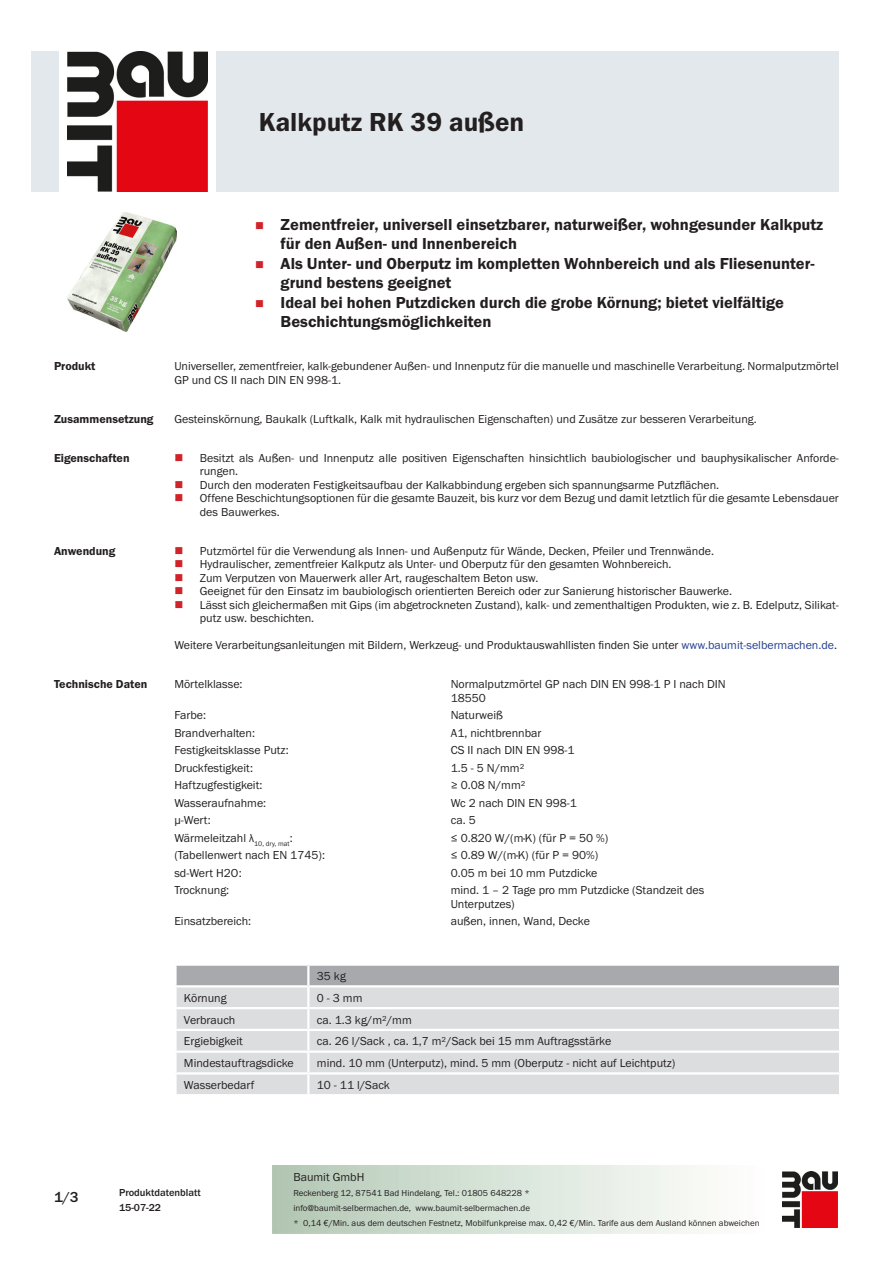
<style>
.page{position:relative;width:893px;height:1263px;background:#fff}
.page>*{position:absolute;margin:0;border:0;box-sizing:border-box;transform-origin:0 0}
.PDS_Produktname{font:27px "BM Franklin Gothic URW Dem";color:#231f20}
.t1{font:16.5px/19.5px "BM Franklin Gothic URW Dem";color:#231f20}
.t2{font:500 15px "BM Franklin Gothic URW";color:#231f20}
.PDS_Standard{font:12px/13.5px "BM Franklin Gothic URW Boo";color:#231f20}
.PDS_Standard_linksbü{font:12px/13.5px "BM Franklin Gothic URW Boo";color:#231f20}
.PDS_Header{font:12px "BM Franklin Gothic URW Dem";color:#231f20}
.t3{font:500 10.5px/15px "BM Franklin Gothic URW";color:#231f20}
.t4{font:9px/15px "BM Franklin Gothic URW Boo";color:#231f20}
.s1{color:#253f8e}
</style>
<div class="page">
<img style="left:782px;top:1171px;width:56px;height:56px">
<div style="left:32px;top:51px;width:27px;height:140px;background:#e2e8eb"></div>
<img style="left:68px;top:51px;width:139px;height:140px">
<div style="left:216px;top:51px;width:623px;height:140px;background:#e2e8eb"></div>
<img style="left:68px;top:213px;width:109px;height:119px">
<div style="left:177px;top:987px;width:662px;height:107px;background:#dcdddf"></div>
<div style="left:176px;top:965px;width:664px;height:20px;background:#a8a9ad"></div>
<hr style="left:307px;top:987px;width:2px;height:20px;background:#fff">
<hr style="left:174px;top:1007px;width:134px;height:2px;background:#fff">
<hr style="left:308px;top:1007px;width:533px;height:2px;background:#fff">
<hr style="left:307px;top:1009px;width:2px;height:20px;background:#fff">
<hr style="left:174px;top:1029px;width:134px;height:2px;background:#fff">
<hr style="left:308px;top:1029px;width:533px;height:2px;background:#fff">
<hr style="left:174px;top:1050px;width:134px;height:3px;background:#fff">
<hr style="left:308px;top:1050px;width:533px;height:3px;background:#fff">
<svg style="left:307px;top:1031px;width:2px;height:41px"></svg>
<hr style="left:174px;top:1072px;width:134px;height:2px;background:#fff">
<hr style="left:308px;top:1072px;width:533px;height:2px;background:#fff">
<hr style="left:307px;top:1074px;width:2px;height:20px;background:#fff">
<p class="PDS_Produktname" style="left:259px;top:106px;width:267px">Kalkputz RK 39 außen</p>
<p class="t1" style="left:281px;top:215px;width:544px">Zementfreier, universell einsetzbarer, naturweißer, wohngesunder Kalkputz für den Außen- und Innenbereich</p>
<p class="t1" style="left:281px;top:254px;width:536px">Als Unter- und Oberputz im kompletten Wohnbereich und als Fliesenunter&shy;grund bestens geeignet</p>
<p class="t1" style="left:281px;top:293px;width:505px">Ideal bei hohen Putzdicken durch die grobe Körnung; bietet vielfältige<br>Beschichtungsmöglichkeiten</p>
<p class="PDS_Header" style="left:54px;top:359px;width:43px">Produkt</p>
<p class="PDS_Standard" style="left:174px;top:360px;width:666px">Universeller, zementfreier, kalk-gebundener Außen- und Innenputz für die manuelle und maschinelle Verarbeitung. Normalputzmörtel<br>GP und CS II nach DIN EN 998-1.</p>
<p class="PDS_Header" style="left:54px;top:411px;width:101px">Zusammensetzung</p>
<p class="PDS_Standard" style="left:174px;top:412px;width:584px">Gesteinskörnung, Baukalk (Luftkalk, Kalk mit hydraulischen Eigenschaften) und Zusätze zur besseren Verarbeitung.</p>
<p class="PDS_Header" style="left:54px;top:450px;width:77px">Eigenschaften</p>
<p class="PDS_Standard" style="left:200px;top:451px;width:641px">Besitzt als Außen- und Innenputz alle positiven Eigenschaften hinsichtlich baubiologischer und bauphysikalischer Anforde&shy;rungen.</p>
<p class="PDS_Standard" style="left:200px;top:478px;width:521px">Durch den moderaten Festigkeitsaufbau der Kalkabbindung ergeben sich spannungsarme Putzflächen.</p>
<p class="PDS_Standard" style="left:200px;top:492px;width:640px">Offene Beschichtungsoptionen für die gesamte Bauzeit, bis kurz vor dem Bezug und damit letztlich für die gesamte Lebensdauer des Bauwerkes.</p>
<p class="PDS_Header" style="left:54px;top:543px;width:63px">Anwendung</p>
<p class="PDS_Standard" style="left:200px;top:544px;width:516px">Putzmörtel für die Verwendung als Innen- und Außenputz für Wände, Decken, Pfeiler und Trennwände.</p>
<p class="PDS_Standard" style="left:200px;top:557px;width:473px">Hydraulischer, zementfreier Kalkputz als Unter- und Oberputz für den gesamten Wohnbereich.</p>
<p class="PDS_Standard" style="left:200px;top:571px;width:340px">Zum Verputzen von Mauerwerk aller Art, raugeschaltem Beton usw.</p>
<p class="PDS_Standard" style="left:200px;top:584px;width:534px">Geeignet für den Einsatz im baubiologisch orientierten Bereich oder zur Sanierung historischer Bauwerke.</p>
<p class="PDS_Standard" style="left:200px;top:598px;width:641px">Lässt sich gleichermaßen mit Gips (im abgetrockneten Zustand), kalk- und zementhaltigen Produkten, wie z. B. Edelputz, Silikat&shy;putz usw. beschichten.</p>
<p class="PDS_Standard" style="left:174px;top:638px;width:664px">Weitere Verarbeitungsanleitungen mit Bildern, Werkzeug- und Produktauswahllisten finden Sie unter <span class="s1">www.baumit-selbermachen.de</span>.</p>
<p class="PDS_Header" style="left:54px;top:677px;width:95px">Technische Daten</p>
<p class="PDS_Standard_linksbü" style="left:174px;top:677px;width:70px">Mörtelklasse:</p>
<p class="PDS_Standard_linksbü" style="left:451px;top:677px;width:277px">Normalputzmörtel GP nach DIN EN 998-1 P I nach DIN<br>18550</p>
<p class="PDS_Standard_linksbü" style="left:174px;top:708px;width:33px">Farbe:</p>
<p class="PDS_Standard_linksbü" style="left:451px;top:708px;width:54px">Naturweiß</p>
<p class="PDS_Standard_linksbü" style="left:174px;top:726px;width:82px">Brandverhalten:</p>
<p class="PDS_Standard_linksbü" style="left:451px;top:726px;width:92px">A1, nichtbrennbar</p>
<p class="PDS_Standard_linksbü" style="left:174px;top:743px;width:116px">Festigkeitsklasse Putz:</p>
<p class="PDS_Standard_linksbü" style="left:451px;top:743px;width:125px">CS II nach DIN EN 998-1</p>
<p class="PDS_Standard_linksbü" style="left:174px;top:761px;width:80px">Druckfestigkeit:</p>
<p class="PDS_Standard_linksbü" style="left:451px;top:761px;width:75px">1.5 - 5 N/mm²</p>
<p class="PDS_Standard_linksbü" style="left:174px;top:778px;width:90px">Haftzugfestigkeit:</p>
<p class="PDS_Standard_linksbü" style="left:451px;top:778px;width:76px">≥ 0.08 N/mm²</p>
<p class="PDS_Standard_linksbü" style="left:174px;top:796px;width:93px">Wasseraufnahme:</p>
<p class="PDS_Standard_linksbü" style="left:451px;top:796px;width:128px">Wc 2 nach DIN EN 998-1</p>
<p class="PDS_Standard_linksbü" style="left:174px;top:813px;width:38px">μ-Wert:</p>
<p class="PDS_Standard_linksbü" style="left:451px;top:813px;width:26px">ca. 5</p>
<p class="PDS_Standard_linksbü" style="left:174px;top:831px;width:120px">Wärmeleitzahl λ<sub>10,</sub> <sub>dry,</sub> <sub>mat</sub>:</p>
<p class="PDS_Standard_linksbü" style="left:451px;top:831px;width:159px">≤ 0.820 W/(m·K) (für P = 50 %)</p>
<p class="PDS_Standard_linksbü" style="left:174px;top:848px;width:152px">(Tabellenwert nach EN 1745):</p>
<p class="PDS_Standard_linksbü" style="left:451px;top:848px;width:149px">≤ 0.89 W/(m·K) (für P = 90%)</p>
<p class="PDS_Standard_linksbü" style="left:174px;top:866px;width:69px">sd-Wert H2O:</p>
<p class="PDS_Standard_linksbü" style="left:451px;top:866px;width:148px">0.05 m bei 10 mm Putzdicke</p>
<p class="PDS_Standard_linksbü" style="left:174px;top:883px;width:56px">Trocknung:</p>
<p class="PDS_Standard_linksbü" style="left:451px;top:883px;width:255px">mind. 1 – 2 Tage pro mm Putzdicke (Standzeit des<br>Unterputzes)</p>
<p class="PDS_Standard_linksbü" style="left:174px;top:914px;width:78px">Einsatzbereich:</p>
<p class="PDS_Standard_linksbü" style="left:451px;top:914px;width:141px">außen, innen, Wand, Decke</p>
<p class="PDS_Standard_linksbü" style="left:317px;top:969px;width:31px">35 kg</p>
<p class="PDS_Standard_linksbü" style="left:184px;top:991px;width:44px">Körnung</p>
<p class="PDS_Standard_linksbü" style="left:317px;top:991px;width:47px">0 - 3 mm</p>
<p class="PDS_Standard_linksbü" style="left:184px;top:1013px;width:53px">Verbrauch</p>
<p class="PDS_Standard_linksbü" style="left:317px;top:1013px;width:96px">ca. 1.3 kg/m²/mm</p>
<p class="PDS_Standard_linksbü" style="left:184px;top:1035px;width:60px">Ergiebigkeit</p>
<p class="PDS_Standard_linksbü" style="left:317px;top:1035px;width:296px">ca. 26 l/Sack , ca. 1,7 m²/Sack bei 15 mm Auftragsstärke</p>
<p class="PDS_Standard_linksbü" style="left:184px;top:1056px;width:111px">Mindestauftragsdicke</p>
<p class="PDS_Standard_linksbü" style="left:317px;top:1056px;width:360px">mind. 10 mm (Unterputz), mind. 5 mm (Oberputz - nicht auf Leichtputz)</p>
<p class="PDS_Standard_linksbü" style="left:184px;top:1078px;width:72px">Wasserbedarf</p>
<p class="PDS_Standard_linksbü" style="left:317px;top:1078px;width:75px">10 - 11 l/Sack</p>
<p class="t2" style="left:54px;top:1188px;width:26px">1/3</p>
<p class="t3" style="left:119px;top:1185px;width:83px">Produktdatenblatt<br>15-07-22</p>
<p class="PDS_Standard" style="left:293px;top:1170px;width:73px">Baumit GmbH</p>
<p class="t4" style="left:293px;top:1186px;width:468px">Reckenberg 12, 87541 Bad Hindelang, Tel.: 01805 648228 *<br>info@baumit-selbermachen.de, www.baumit-selbermachen.de<br>* 0,14 €/Min. aus dem deutschen Festnetz, Mobilfunkpreise max. 0,42 €/Min. Tarife aus dem Ausland können abweichen</p>
</div>
